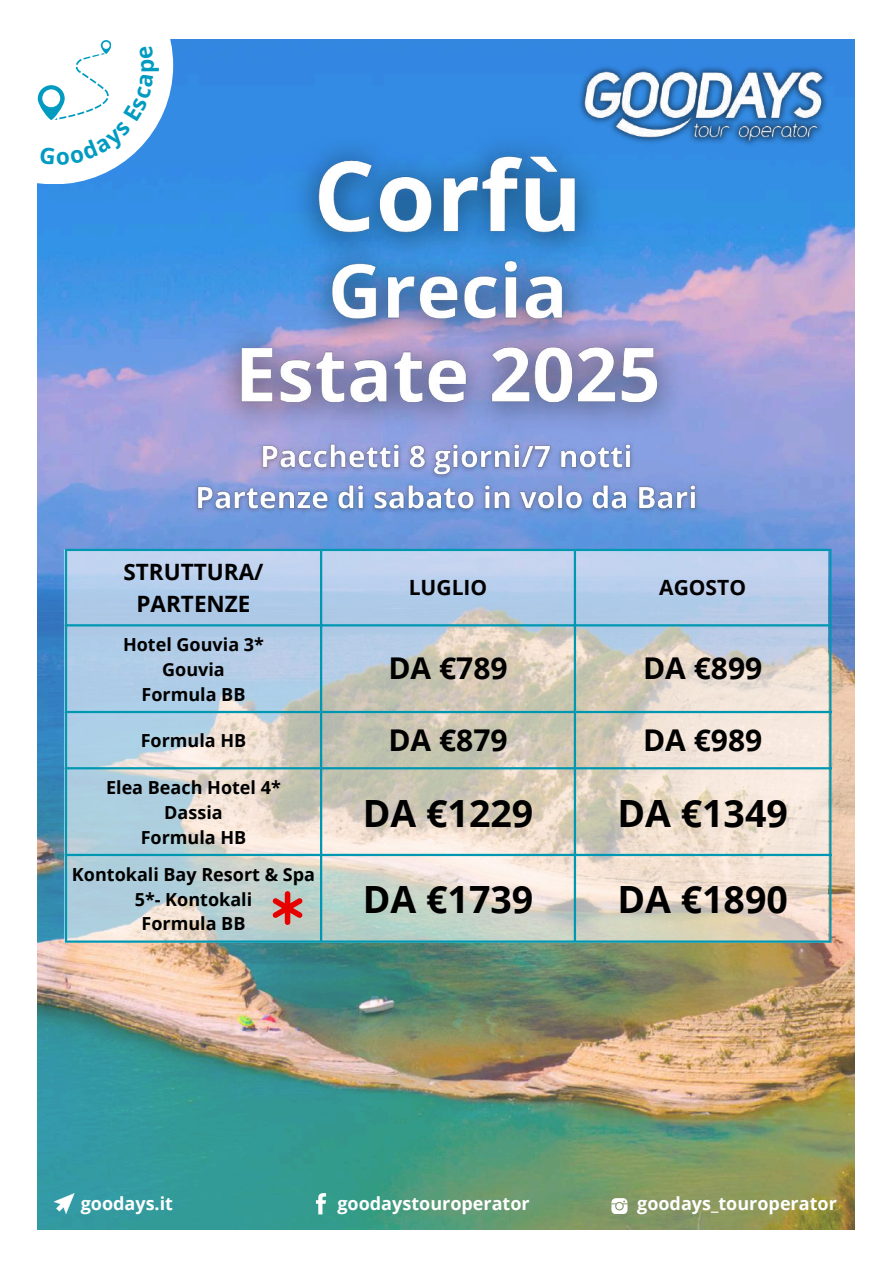
<style>
.page{position:relative;width:894px;height:1264px;background:#fff}
.page>*{position:absolute;margin:0;border:0;box-sizing:border-box;transform-origin:0 0}
.t1{font:700 37.5px "Open Sans";color:#000}
.t2{font:700 30px "Open Sans";color:#000}
.t3{font:700 22.5px/31.5px "Open Sans";color:#000;text-align:center}
.t4{font:700 22.5px "Open Sans";color:#019bc2}
.t5{font:700 21px "Open Sans";color:#000}
.t6{font:700 18px/24.8px "Open Sans";color:#000;text-align:center}
.t7{font:700 18px "Open Sans";color:#fff}
</style>
<div class="page">
<img style="left:38px;top:40px;width:815px;height:1189px">
<div style="left:0;top:0;width:173px;height:184px;background:#fff"></div>
<img style="left:552px;top:39px;width:302px;height:174px">
<svg style="left:53px;top:1192px;width:22px;height:22px"></svg>
<svg style="left:316px;top:1193px;width:10px;height:21px"></svg>
<svg style="left:611px;top:1198px;width:16px;height:15px"></svg>
<svg style="left:64px;top:549px;width:763px;height:393px"></svg>
<hr style="left:65px;top:551px;width:2px;height:389px;background:#0097b2">
<hr style="left:320px;top:551px;width:2px;height:389px;background:#0097b2">
<hr style="left:573px;top:551px;width:3px;height:389px;background:#0097b2">
<hr style="left:829px;top:551px;width:2px;height:389px;background:#0097b2">
<hr style="left:65px;top:549px;width:766px;height:2px;background:#0097b2">
<hr style="left:65px;top:624px;width:766px;height:2px;background:#0097b2">
<hr style="left:65px;top:711px;width:766px;height:2px;background:#0097b2">
<hr style="left:65px;top:767px;width:766px;height:2px;background:#0097b2">
<hr style="left:65px;top:853px;width:766px;height:3px;background:#0097b2">
<hr style="left:65px;top:940px;width:766px;height:2px;background:#0097b2">
<svg style="left:272px;top:891px;width:31px;height:34px"></svg>
<img style="left:188px;top:435px;width:515px;height:84px">
<img style="left:198px;top:117px;width:503px;height:332px">
<svg style="left:38px;top:40px;width:116px;height:125px"></svg>
<p class="t4" style="left:130px;top:73px;width:16px;rotate:-90deg">p</p>
<p class="t3" style="left:123px;top:556px;width:141px">STRUTTURA/<br>PARTENZE</p>
<p class="t6" style="left:123px;top:632px;width:142px">Hotel Gouvia 3*<br>Gouvia<br>Formula BB</p>
<p class="t5" style="left:408px;top:572px;width:80px">LUGLIO</p>
<p class="t5" style="left:659px;top:572px;width:88px">AGOSTO</p>
<h2 class="t2" style="left:388px;top:647px;width:121px">DA €789</h2>
<h2 class="t2" style="left:642px;top:647px;width:121px">DA €899</h2>
<p class="t6" style="left:141px;top:727px;width:107px">Formula HB</p>
<h2 class="t2" style="left:388px;top:719px;width:121px">DA €879</h2>
<h2 class="t2" style="left:642px;top:719px;width:121px">DA €989</h2>
<p class="t6" style="left:106px;top:774px;width:176px">Elea Beach Hotel 4*<br>Dassia<br>Formula HB</p>
<h1 class="t1" style="left:362px;top:786px;width:172px">DA €1229</h1>
<h1 class="t1" style="left:617px;top:786px;width:172px">DA €1349</h1>
<p class="t6" style="left:72px;top:861px;width:244px">Kontokali Bay Resort &amp; Spa<br>5*- Kontokali<br>Formula BB</p>
<h1 class="t1" style="left:362px;top:873px;width:172px">DA €1739</h1>
<h1 class="t1" style="left:617px;top:873px;width:172px">DA €1890</h1>
<p class="t7" style="left:81px;top:1191px;width:94px">goodays.it</p>
<p class="t7" style="left:337px;top:1191px;width:194px">goodaystouroperator</p>
<p class="t7" style="left:637px;top:1191px;width:201px">goodays_touroperator</p>
</div>
